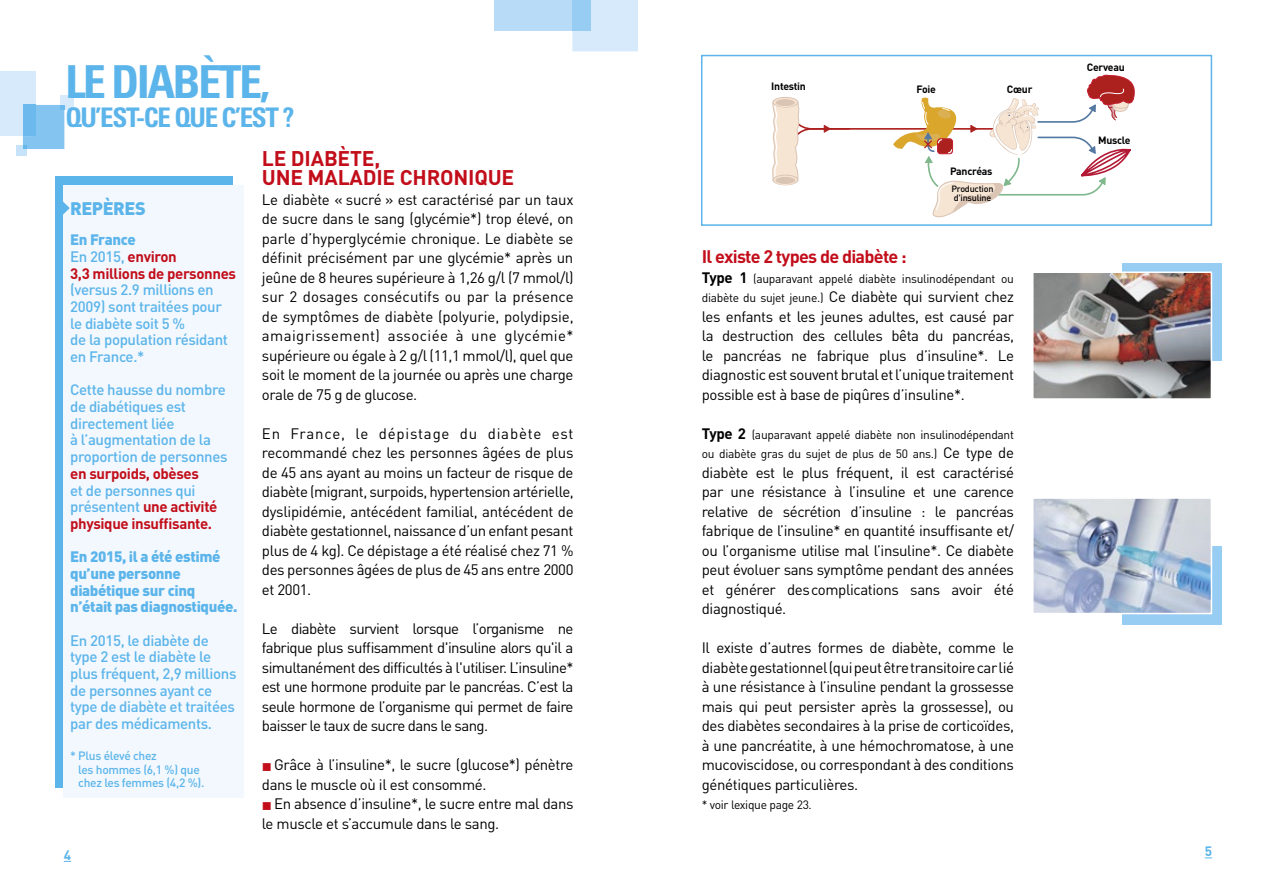
<style>
.page{position:relative;width:1276px;height:893px;background:#fff}
.page>*{position:absolute;margin:0;border:0;box-sizing:border-box;transform-origin:0 0}
.t1{font:700 condensed 45.45px "Univers LT Std";letter-spacing:-.05em;color:#5bb4ea}
.t2{font:700 condensed 27px "Univers LT Std";letter-spacing:-.05em;color:#5bb4ea}
.t3{font:700 21px/19.5px "DIN";letter-spacing:-.01em;color:#c20e1a}
.t4{font:700 18px "DIN";letter-spacing:-.04em;color:#c20e1a}
.t5{font:900 18px "DIN";letter-spacing:-.025em;color:#5bb4ea}
.t6{font:15px/19.5px "DIN";letter-spacing:-.025em;color:#000;text-align:justify}
.t7{font:500 15px/16.6px "DIN";letter-spacing:-.025em;color:#5bb4ea}
.t8{font:700 15px/16.6px "DIN";letter-spacing:-.025em;color:#c20e1a}
.t9{font:900 15px/16.6px "DIN";letter-spacing:-.025em;color:#5bb4ea}
.t10{font:700 13.5px "DIN";color:#5bb4ea}
.t11{font:12px/19.5px "DIN";letter-spacing:-.025em;color:#000}
.t12{font:500 12px/13.5px "DIN";letter-spacing:-.025em;color:#5bb4ea}
.t13{font:700 10.5px "DIN";letter-spacing:-.025em;color:#000}
.t14{font:500 9px/9px "DIN";letter-spacing:-.025em;color:#000}
.s1{color:#c20e1a}
.s2{font-weight:900;color:#5bb4ea}
.s3{font-weight:500;color:#5bb4ea}
.s4{font-weight:700;font-size:15px}
.s5{font-size:12px}
.s6{font-size:15px}
</style>
<div class="page">
<div style="left:701px;top:55px;width:511px;height:171px;border:2px solid #5bb4ea"></div>
<div style="left:60px;top:96px;width:13px;height:14px;background:#d6eafb"></div>
<div style="left:16px;top:145px;width:11px;height:11px;background:#c7e3f9"></div>
<div style="left:0;top:71px;width:35px;height:65px;background:#d6eafb"></div>
<svg style="left:23px;top:105px;width:41px;height:44px"></svg>
<div style="left:23px;top:105px;width:12px;height:31px;background:#6cbaed"></div>
<div style="left:494px;top:0;width:96px;height:31px;background:#b8dbf7"></div>
<div style="left:572px;top:0;width:66px;height:51px;background:#d6eafb"></div>
<div style="left:572px;top:0;width:18px;height:31px;background:#98cdf3"></div>
<div style="left:1122px;top:546px;width:99px;height:78px;background:#97ccf3"></div>
<div style="left:1122px;top:263px;width:100px;height:98px;background:#97ccf3"></div>
<img style="left:1033px;top:271px;width:180px;height:128px">
<svg style="left:1033px;top:498px;width:180px;height:117px;background:#b4c1d4"></svg>
<div style="left:55px;top:176px;width:177px;height:612px;background:#5bb4ea"></div>
<svg style="left:772px;top:74px;width:363px;height:144px"></svg>
<div style="left:64px;top:185px;width:180px;height:613px;background:#f2f8fe"></div>
<svg style="left:63px;top:200px;width:7px;height:16px"></svg>
<h1 class="t1" style="left:65px;top:53px;width:206px">LE DIABÈTE,</h1>
<h2 class="t2" style="left:65px;top:101px;width:230px">QU’EST-CE QUE C’EST ?</h2>
<h3 class="t3" style="left:262px;top:148px;width:254px">LE DIABÈTE,<br>UNE MALADIE CHRONIQUE</h3>
<p class="t6" style="left:262px;top:189px;width:313px">Le diabète « sucré » est caractérisé par un taux de sucre dans le sang (glycémie*) trop élevé, on parle d’hyperglycémie chronique. Le diabète se définit précisément par une glycémie* après un jeûne de 8 heures supérieure à 1,26 g/l (7 mmol/l) sur 2 dosages consécutifs ou par la présence de symptômes de diabète (polyurie, polydipsie, amaigrissement) associée à une glycémie* supérieure ou égale à 2 g/l (11,1 mmol/l), quel que soit le moment de la journée ou après une charge orale de 75 g de glucose.</p>
<p class="t6" style="left:262px;top:423px;width:313px">En France, le dépistage du diabète est recommandé chez les personnes âgées de plus de 45 ans ayant au moins un facteur de risque de diabète (migrant, surpoids, hypertension artérielle, dyslipidémie, antécédent familial, antécédent de diabète gestationnel, naissance d’un enfant pesant plus de 4 kg). Ce dépistage a été réalisé chez 71 % des personnes âgées de plus de 45 ans entre 2000 et 2001.</p>
<p class="t6" style="left:262px;top:618px;width:313px">Le diabète survient lorsque l’organisme ne fabrique plus suffisamment d'insuline alors qu'il a simultanément des difficultés à l'utiliser. L’insuline* est une hormone produite par le pancréas. C’est la seule hormone de l’organisme qui permet de faire baisser le taux de sucre dans le sang.</p>
<p class="t6" style="left:262px;top:755px;width:313px"><span class="s1">■</span> Grâce à l’insuline*, le sucre (glucose*) pénètre dans le muscle où il est consommé.</p>
<p class="t6" style="left:262px;top:794px;width:313px"><span class="s1">■</span> En absence d’insuline*, le sucre entre mal dans le muscle et s’accumule dans le sang.</p>
<p class="t5" style="left:70px;top:196px;width:77px">REPÈRES</p>
<p class="t8" style="left:70px;top:231px;width:167px"><span class="s2">En France<br></span><span class="s3">En 2015,</span> environ<br>3,3 millions de personnes</p>
<p class="t7" style="left:70px;top:281px;width:159px">(versus 2.9 millions en<br>2009) sont traitées pour le diabète soit 5 %<br>de la population résidant en France.*</p>
<p class="t7" style="left:70px;top:381px;width:159px">Cette hausse du nombre de diabétiques est directement liée<br>à l’augmentation de la proportion de personnes</p>
<p class="t8" style="left:70px;top:464px;width:130px">en surpoids, obèses</p>
<p class="t8" style="left:70px;top:481px;width:149px"><span class="s3">et de personnes qui présentent</span> une activité physique insuffisante.</p>
<p class="t9" style="left:70px;top:548px;width:169px">En 2015, il a été estimé qu’une personne diabétique sur cinq n’était pas diagnostiquée.</p>
<p class="t7" style="left:70px;top:631px;width:168px">En 2015, le diabète de type 2 est le diabète le plus fréquent, 2,9 millions de personnes ayant ce type de diabète et traitées par des médicaments.</p>
<p class="t12" style="left:78px;top:748px;width:128px;text-indent:-8px">* Plus élevé chez<br>les hommes (6,1 %) que chez les femmes (4,2 %).</p>
<p class="t13" style="left:771px;top:79px;width:36px">Intestin</p>
<p class="t13" style="left:916px;top:82px;width:21px">Foie</p>
<p class="t13" style="left:1007px;top:82px;width:27px">Cœur</p>
<p class="t13" style="left:950px;top:164px;width:44px">Pancréas</p>
<p class="t14" style="left:951px;top:184px;width:43px">Production d'insuline</p>
<p class="t4" style="left:702px;top:245px;width:206px">Il existe 2 types de diabète :</p>
<p class="t11" style="left:702px;top:268px;width:314px"><span class="s4">Type 1</span> (auparavant appelé diabète insulinodépendant ou</p>
<p class="t6" style="left:702px;top:287px;width:314px"><span class="s5">diabète du sujet jeune.)</span> Ce diabète qui survient chez les enfants et les jeunes adultes, est causé par la destruction des cellules bêta du pancréas, le pancréas ne fabrique plus d’insuline*. Le diagnostic est souvent brutal et l’unique traitement possible est à base de piqûres d’insuline*.</p>
<p class="t11" style="left:702px;top:424px;width:314px"><span class="s4">Type 2</span> (auparavant appelé diabète non insulinodépendant ou diabète gras du sujet de plus de 50 ans.) <span class="s6">Ce type de</span></p>
<p class="t6" style="left:702px;top:462px;width:314px">diabète est le plus fréquent, il est caractérisé par une résistance à l’insuline et une carence relative de sécrétion d’insuline : le pancréas fabrique de l’insuline* en quantité insuffisante et/ ou l’organisme utilise mal l’insuline*. Ce diabète peut évoluer sans symptôme pendant des années et générer des complications sans avoir été diagnostiqué.</p>
<p class="t6" style="left:702px;top:638px;width:314px">Il existe d’autres formes de diabète, comme le diabète gestationnel (qui peut être transitoire car lié à une résistance à l’insuline pendant la grossesse mais qui peut persister après la grossesse), ou des diabètes secondaires à la prise de corticoïdes, à une pancréatite, à une hémochromatose, à une mucoviscidose, ou correspondant à des conditions génétiques particulières.</p>
<p class="t11" style="left:702px;top:795px;width:112px">* voir lexique page 23.</p>
<p class="t13" style="left:1087px;top:60px;width:39px">Cerveau</p>
<p class="t13" style="left:1098px;top:133px;width:34px">Muscle</p>
<p class="t10" style="left:64px;top:846px;width:9px">4</p>
<p class="t10" style="left:1204px;top:842px;width:9px">5</p>
</div>
